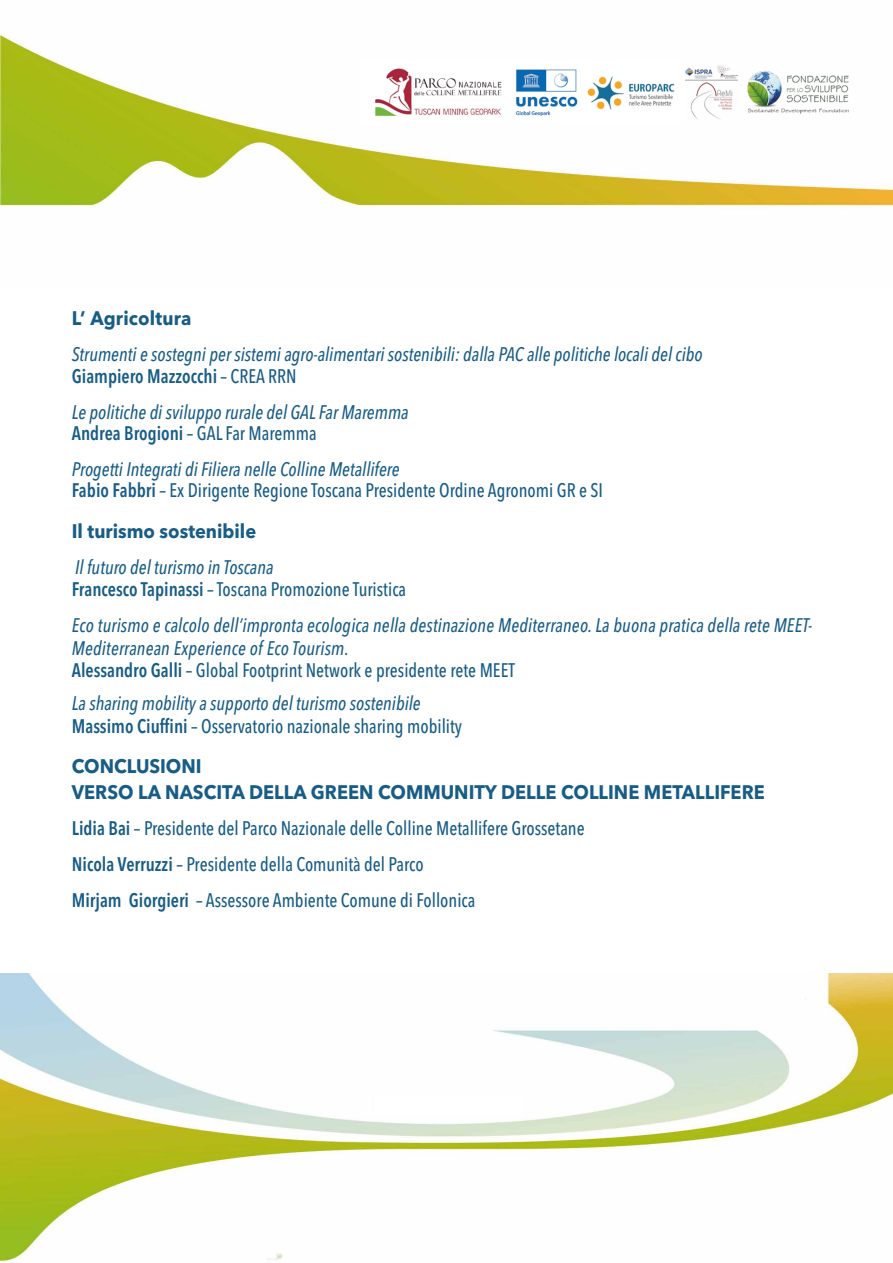
<style>
.page{position:relative;width:893px;height:1263px;background:#fff}
.page>*{position:absolute;margin:0;border:0;box-sizing:border-box;transform-origin:0 0}
.t1{font:italic 500 condensed 19.5px/22.5px "Avenir Next LT Pro";color:#185d87;scale:.93 1}
.t2{font:500 condensed 19.5px/36px "Avenir Next LT Pro";color:#185d87;scale:.93 1}
.t3{font:700 19.5px/25.5px "Avenir Next LT Pro";color:#185d87;scale:.93 1}
.s1{font-weight:600;font-style:normal}
.s2{font-style:normal}
.s3{font-style:italic}
.s4{font-weight:600}
</style>
<div class="page">
<img style="left:0;top:34px;width:893px;height:175px">
<img style="left:1px;top:974px;width:892px;height:288px">
<div style="left:374px;top:1096px;width:147px;height:18px;background:#fff"></div>
<img style="left:361px;top:60px;width:324px;height:63px">
<img style="left:715px;top:38px;width:163px;height:108px">
<img style="left:686px;top:64px;width:52px;height:55px">
<p class="t3" style="left:72px;top:305px;width:130px">L’ Agricoltura</p>
<p class="t1" style="left:72px;top:342px;width:680px">Strumenti e sostegni per sistemi agro-alimentari sostenibili: dalla PAC alle politiche locali del cibo<br><span class="s1">Giampiero Mazzocchi</span> <span class="s2">– CREA RRN</span></p>
<p class="t1" style="left:72px;top:402px;width:364px;line-height:21px">Le politiche di sviluppo rurale del GAL Far Maremma<br><span class="s1">Andrea Brogioni</span> <span class="s2">– GAL Far Maremma</span></p>
<p class="t2" style="left:72px;top:459px;width:573px;line-height:21px"><span class="s3">Progetti Integrati di Filiera nelle Colline Metallifere<br></span><span class="s4">Fabio Fabbri</span> – Ex Dirigente Regione Toscana Presidente Ordine Agronomi GR e SI</p>
<p class="t3" style="left:72px;top:518px;width:200px">Il turismo sostenibile</p>
<p class="t1" style="left:72px;top:555px;width:361px">Il futuro del turismo in Toscana<br><span class="s1">Francesco Tapinassi</span> <span class="s2">– Toscana Promozione Turistica</span></p>
<p class="t1" style="left:72px;top:614px;width:798px">Eco turismo e calcolo dell’impronta ecologica nella destinazione Mediterraneo. La buona pratica della rete MEET-<br>Mediterranean Experience of Eco Tourism.<br><span class="s1">Alessandro Galli</span> <span class="s2">– Global Footprint Network e presidente rete MEET</span></p>
<p class="t1" style="left:72px;top:692px;width:421px">La sharing mobility a supporto del turismo sostenibile<br><span class="s1">Massimo Ciuffini</span> <span class="s2">– Osservatorio nazionale sharing mobility</span></p>
<p class="t3" style="left:72px;top:753px;width:747px">CONCLUSIONI<br>VERSO LA NASCITA DELLA GREEN COMMUNITY DELLE COLLINE METALLIFERE</p>
<p class="t2" style="left:72px;top:810px;width:553px"><span class="s4">Lidia Bai</span> – Presidente del Parco Nazionale delle Colline Metallifere Grossetane<br><span class="s4">Nicola Verruzzi</span> – Presidente della Comunità del Parco<br><span class="s4">Mirjam Giorgieri</span> – Assessore Ambiente Comune di Follonica</p>
</div>
